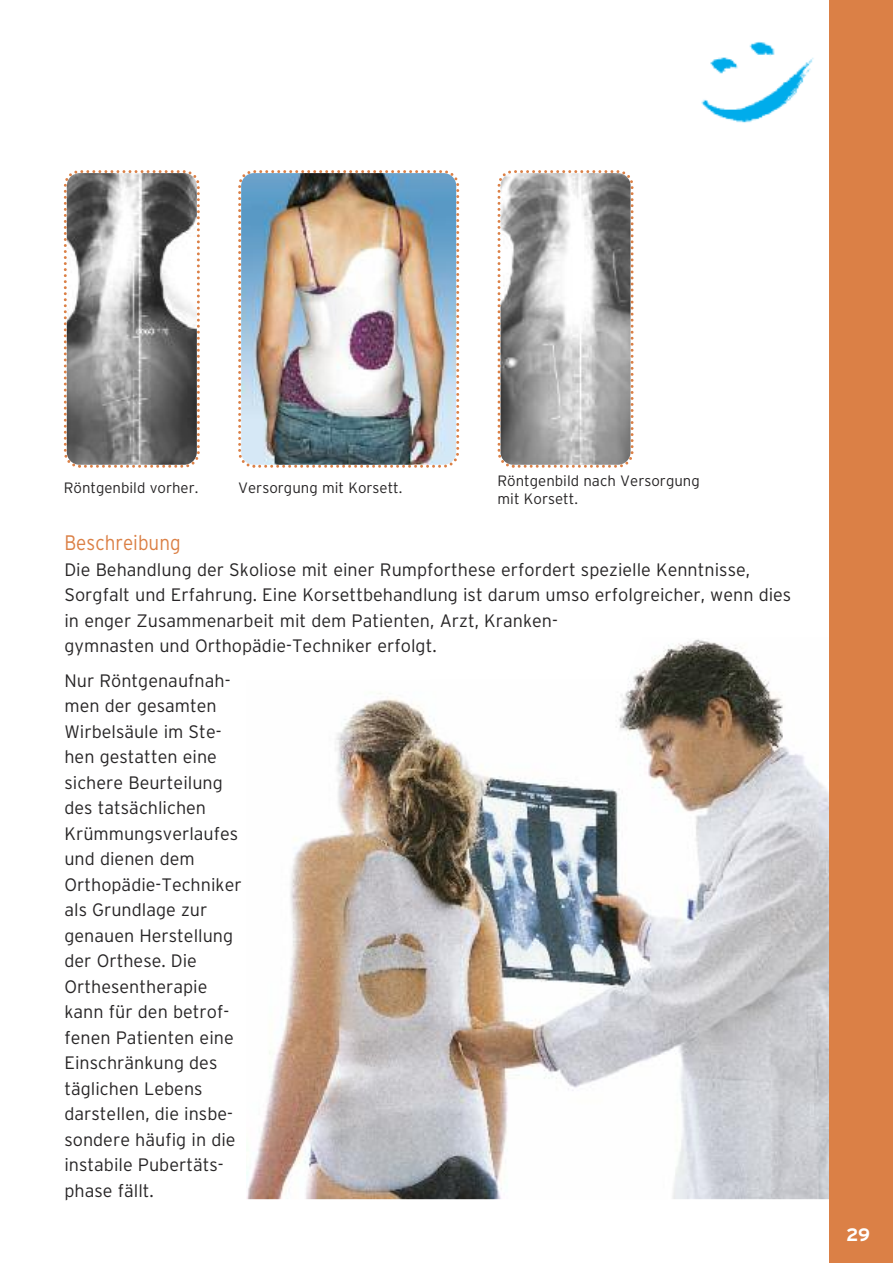
<style>
.page{position:relative;width:893px;height:1263px;background:#fff}
.page>*{position:absolute;margin:0;border:0;box-sizing:border-box;transform-origin:0 0}
.t1{font:300 21px "Interstate";color:#db8046;scale:.9 1}
.t2{font:300 18px/25.5px "Interstate";color:#272526}
.t3{font:700 18px "Interstate";color:#fff}
.t4{font:300 15px/18px "Interstate";color:#272526}
</style>
<div class="page">
<svg style="left:63px;top:170px;width:137px;height:298px"></svg>
<img style="left:238px;top:170px;width:222px;height:298px">
<svg style="left:497px;top:170px;width:137px;height:298px"></svg>
<img style="left:701px;top:42px;width:113px;height:81px">
<img style="left:246px;top:639px;width:583px;height:560px">
<div style="left:829px;top:0;width:64px;height:1263px;background:#db8046"></div>
<p class="t4" style="left:497px;top:472px;width:204px">Röntgenbild nach Versorgung mit Korsett.</p>
<p class="t4" style="left:64px;top:478px;width:136px">Röntgenbild vorher.</p>
<p class="t4" style="left:238px;top:478px;width:166px">Versorgung mit Korsett.</p>
<p class="t1" style="left:64px;top:531px;width:131px">Beschreibung</p>
<p class="t2" style="left:64px;top:557px;width:728px">Die Behandlung der Skoliose mit einer Rumpforthese erfordert spezielle Kenntnisse, Sorgfalt und Erfahrung. Eine Korsettbehandlung ist darum umso erfolgreicher, wenn dies in enger Zusammenarbeit mit dem Patienten, Arzt, Kranken-<br>gymnasten und Orthopädie-Techniker erfolgt.</p>
<p class="t2" style="left:64px;top:668px;width:179px">Nur Röntgenaufnah&shy;men der gesamten<br>Wirbelsäule im Ste&shy;hen gestatten eine sichere Beurteilung des tatsächlichen<br>Krümmungsverlaufes und dienen dem<br>Orthopädie-Techniker als Grundlage zur genauen Herstellung der Orthese. Die<br>Orthesentherapie kann für den betrof&shy;fenen Patienten eine<br>Einschränkung des täglichen Lebens darstellen, die insbe&shy;sondere häufig in die instabile Pubertäts&shy;phase fällt.</p>
<p class="t3" style="left:846px;top:1224px;width:26px">29</p>
</div>
